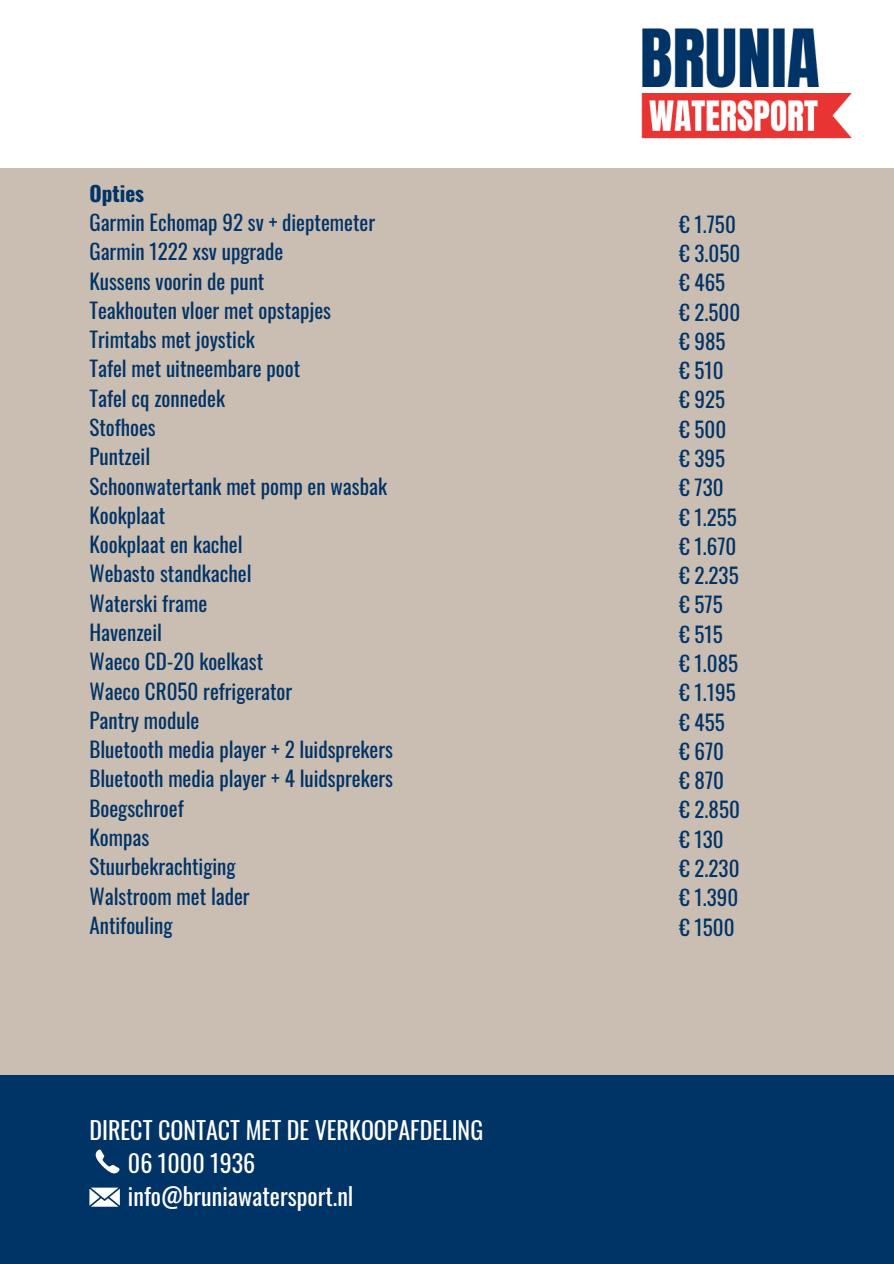
<style>
.page{position:relative;width:894px;height:1264px;background:#fff}
.page>*{position:absolute;margin:0;border:0;box-sizing:border-box;transform-origin:0 0}
.t1{font:24px "Oswald";color:#fff}
.t2{font:21px "Oswald";color:#036}
.t3{font:700 21px "Oswald";color:#036}
</style>
<div class="page">
<div style="left:0;top:168px;width:893px;height:915px;background:#cabdb2"></div>
<div style="left:0;top:1075px;width:893px;height:188px;background:#036"></div>
<svg style="left:95px;top:1149px;width:25px;height:25px"></svg>
<svg style="left:89px;top:1187px;width:31px;height:19px"></svg>
<img style="left:641px;top:28px;width:211px;height:111px">
<p class="t3" style="left:89px;top:177px;width:56px">Opties</p>
<p class="t2" style="left:89px;top:206px;width:287px">Garmin Echomap 92 sv + dieptemeter</p>
<p class="t2" style="left:89px;top:235px;width:195px">Garmin 1222 xsv upgrade</p>
<p class="t2" style="left:89px;top:264px;width:176px">Kussens voorin de punt</p>
<p class="t2" style="left:89px;top:294px;width:243px">Teakhouten vloer met opstapjes</p>
<p class="t2" style="left:89px;top:323px;width:167px">Trimtabs met joystick</p>
<p class="t2" style="left:89px;top:352px;width:212px">Tafel met uitneembare poot</p>
<p class="t2" style="left:89px;top:381px;width:137px">Tafel cq zonnedek</p>
<p class="t2" style="left:89px;top:411px;width:68px">Stofhoes</p>
<p class="t2" style="left:89px;top:440px;width:62px">Puntzeil</p>
<p class="t2" style="left:89px;top:469px;width:299px">Schoonwatertank met pomp en wasbak</p>
<p class="t2" style="left:89px;top:499px;width:77px">Kookplaat</p>
<p class="t2" style="left:89px;top:528px;width:155px">Kookplaat en kachel</p>
<p class="t2" style="left:89px;top:557px;width:163px">Webasto standkachel</p>
<p class="t2" style="left:89px;top:586px;width:119px">Waterski frame</p>
<p class="t2" style="left:89px;top:616px;width:74px">Havenzeil</p>
<p class="t2" style="left:89px;top:645px;width:175px">Waeco CD-20 koelkast</p>
<p class="t2" style="left:89px;top:674px;width:204px">Waeco CR050 refrigerator</p>
<p class="t2" style="left:89px;top:703px;width:111px">Pantry module</p>
<p class="t2" style="left:89px;top:733px;width:305px">Bluetooth media player + 2 luidsprekers</p>
<p class="t2" style="left:89px;top:762px;width:305px">Bluetooth media player + 4 luidsprekers</p>
<p class="t2" style="left:89px;top:791px;width:96px">Boegschroef</p>
<p class="t2" style="left:89px;top:821px;width:61px">Kompas</p>
<p class="t2" style="left:89px;top:850px;width:148px">Stuurbekrachtiging</p>
<p class="t2" style="left:89px;top:879px;width:162px">Walstroom met lader</p>
<p class="t2" style="left:89px;top:908px;width:85px">Antifouling</p>
<p class="t1" style="left:89px;top:1111px;width:395px">DIRECT CONTACT MET DE VERKOOPAFDELING</p>
<p class="t1" style="left:128px;top:1144px;width:129px">06 1000 1936</p>
<p class="t1" style="left:128px;top:1176px;width:227px">info@bruniawatersport.nl</p>
<p class="t2" style="left:679px;top:208px;width:58px">€ 1.750</p>
<p class="t2" style="left:679px;top:237px;width:62px">€ 3.050</p>
<p class="t2" style="left:679px;top:266px;width:47px">€ 465</p>
<p class="t2" style="left:679px;top:295px;width:62px">€ 2.500</p>
<p class="t2" style="left:679px;top:325px;width:48px">€ 985</p>
<p class="t2" style="left:679px;top:354px;width:46px">€ 510</p>
<p class="t2" style="left:679px;top:383px;width:47px">€ 925</p>
<p class="t2" style="left:679px;top:412px;width:48px">€ 500</p>
<p class="t2" style="left:679px;top:442px;width:47px">€ 395</p>
<p class="t2" style="left:679px;top:471px;width:46px">€ 730</p>
<p class="t2" style="left:679px;top:500px;width:59px">€ 1.255</p>
<p class="t2" style="left:679px;top:530px;width:59px">€ 1.670</p>
<p class="t2" style="left:679px;top:559px;width:61px">€ 2.235</p>
<p class="t2" style="left:679px;top:588px;width:45px">€ 575</p>
<p class="t2" style="left:679px;top:617px;width:45px">€ 515</p>
<p class="t2" style="left:679px;top:647px;width:60px">€ 1.085</p>
<p class="t2" style="left:679px;top:676px;width:58px">€ 1.195</p>
<p class="t2" style="left:679px;top:705px;width:47px">€ 455</p>
<p class="t2" style="left:679px;top:734px;width:46px">€ 670</p>
<p class="t2" style="left:679px;top:764px;width:46px">€ 870</p>
<p class="t2" style="left:679px;top:793px;width:62px">€ 2.850</p>
<p class="t2" style="left:679px;top:822px;width:46px">€ 130</p>
<p class="t2" style="left:679px;top:852px;width:62px">€ 2.230</p>
<p class="t2" style="left:679px;top:881px;width:60px">€ 1.390</p>
<p class="t2" style="left:679px;top:910px;width:57px">€ 1500</p>
</div>
